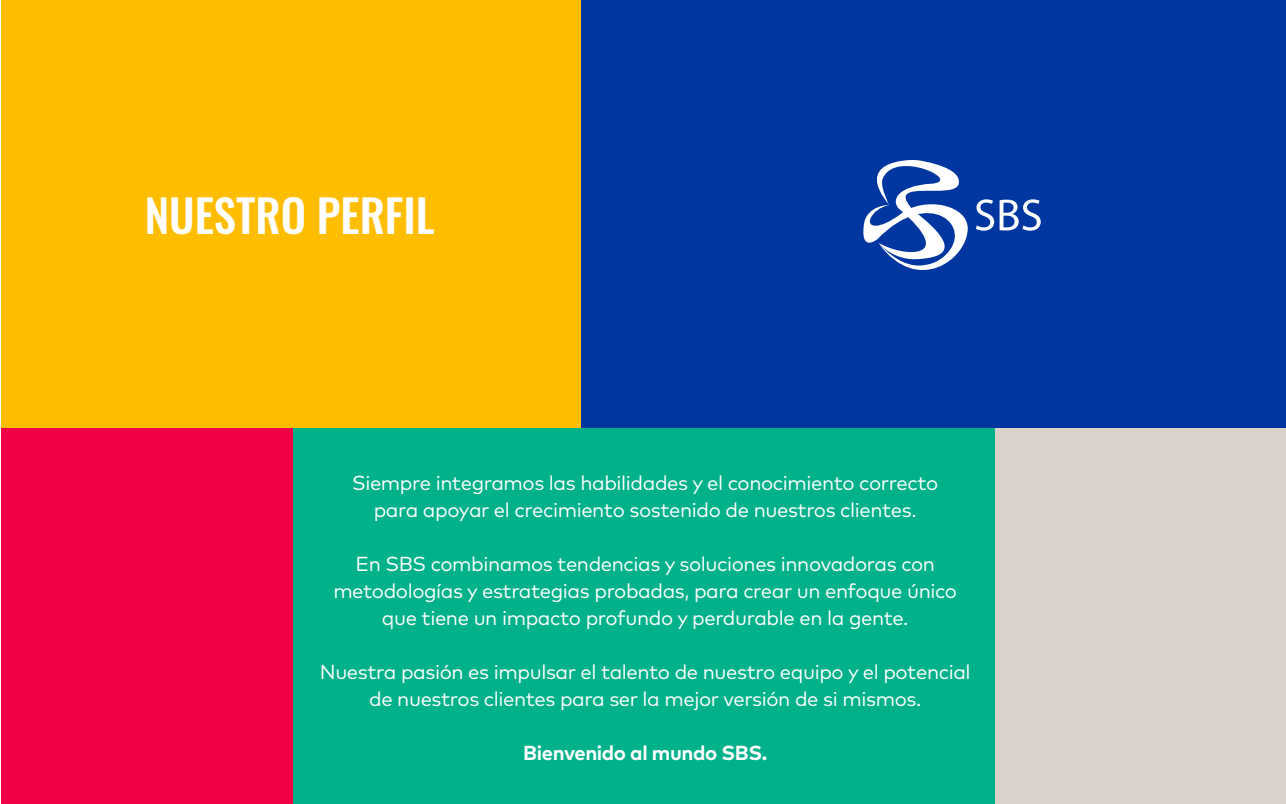
<style>
.page{position:relative;width:1286px;height:804px;background:#fff}
.page>*{position:absolute;margin:0;border:0;box-sizing:border-box;transform-origin:0 0}
.t1{font:500 45px "Oswald";color:#fff}
.t2{font:20.25px/27px "Mark Pro";letter-spacing:-.02em;color:#fff;text-align:center}
.t3{font:700 20.25px "Mark Pro";letter-spacing:-.02em;color:#fff}
</style>
<div class="page">
<div style="left:1px;top:0;width:581px;height:429px;background:#ffbd00"></div>
<div style="left:582px;top:0;width:703px;height:428px;background:#0036a0"></div>
<div style="left:1px;top:428px;width:292px;height:375px;background:#f00044"></div>
<div style="left:293px;top:428px;width:702px;height:375px;background:#00b18a"></div>
<div style="left:994px;top:428px;width:291px;height:375px;background:#dad1cb"></div>
<svg style="left:863px;top:160px;width:177px;height:110px"></svg>
<h1 class="t1" style="left:145px;top:176px;width:291px">NUESTRO PERFIL</h1>
<p class="t2" style="left:352px;top:467px;width:587px">Siempre integramos las habilidades y el conocimiento correcto para apoyar el crecimiento sostenido de nuestros clientes.</p>
<p class="t2" style="left:333px;top:548px;width:625px">En SBS combinamos tendencias y soluciones innovadoras con metodologías y estrategias probadas, para crear un enfoque único que tiene un impacto profundo y perdurable en la gente.</p>
<p class="t2" style="left:320px;top:656px;width:652px">Nuestra pasión es impulsar el talento de nuestro equipo y el potencial de nuestros clientes para ser la mejor versión de si mismos.</p>
<p class="t3" style="left:523px;top:737px;width:246px">Bienvenido al mundo SBS.</p>
</div>
